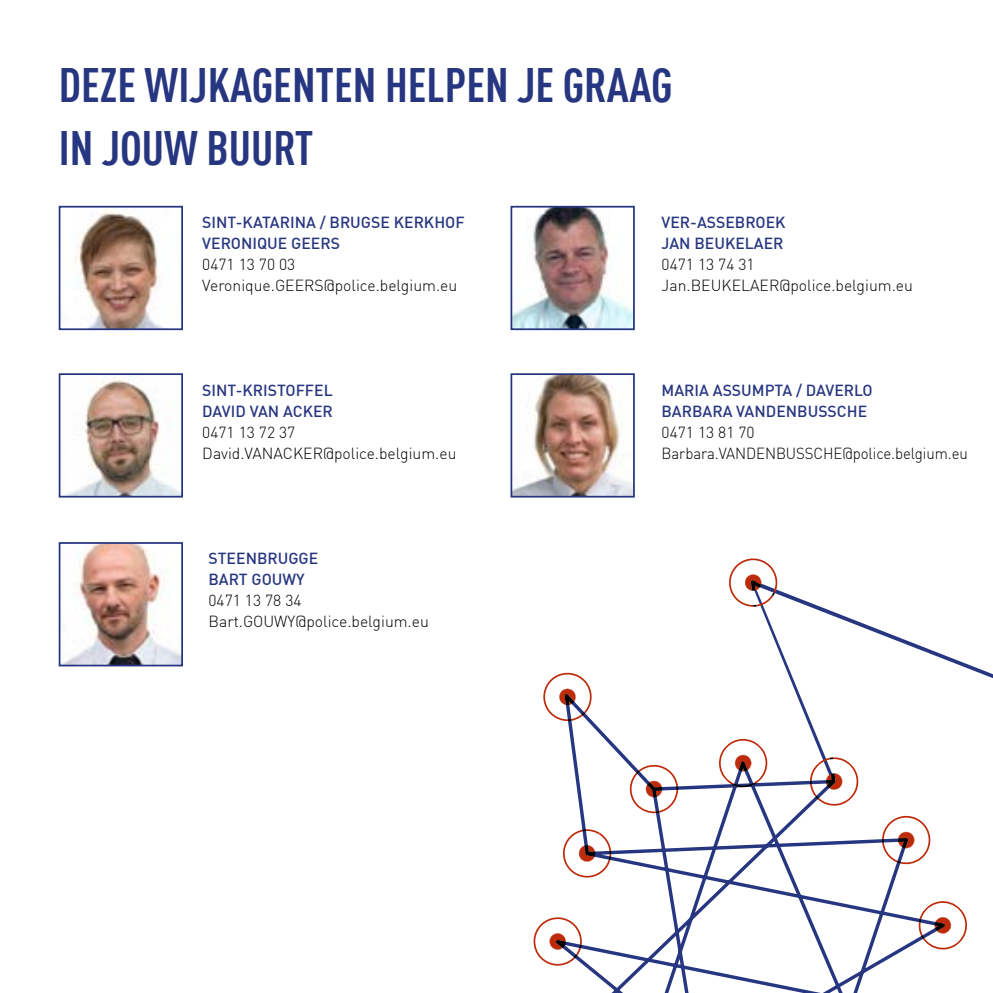
<style>
.page{position:relative;width:993px;height:993px;background:#fff}
.page>*{position:absolute;margin:0;border:0;box-sizing:border-box;transform-origin:0 0}
.t1{font:700 condensed 47.25px/63px "DIN Offc Pro";color:#273680}
.t2{font:300 15.75px/21px "DIN Offc Pro";color:#000}
.t3{font:500 15.75px/21px "DIN Offc Pro";color:#273680}
</style>
<div class="page">
<svg style="left:552px;top:784px;width:366px;height:208px"></svg>
<svg style="left:750px;top:590px;width:242px;height:194px"></svg>
<svg style="left:533px;top:916px;width:49px;height:49px"></svg>
<svg style="left:543px;top:672px;width:135px;height:207px"></svg>
<svg style="left:718px;top:738px;width:49px;height:49px"></svg>
<svg style="left:809px;top:757px;width:51px;height:50px"></svg>
<svg style="left:881px;top:813px;width:50px;height:51px"></svg>
<svg style="left:918px;top:901px;width:49px;height:49px"></svg>
<svg style="left:729px;top:558px;width:49px;height:48px"></svg>
<img style="left:513px;top:376px;width:118px;height:118px">
<div style="left:510px;top:373px;width:124px;height:124px;border:2px solid #273680"></div>
<img style="left:75px;top:211px;width:87px;height:116px">
<div style="left:59px;top:206px;width:124px;height:124px;border:2px solid #273680"></div>
<img style="left:67px;top:376px;width:113px;height:118px">
<div style="left:59px;top:373px;width:124px;height:124px;border:2px solid #273680"></div>
<img style="left:64px;top:545px;width:116px;height:118px">
<div style="left:59px;top:542px;width:124px;height:124px;border:2px solid #273680"></div>
<img style="left:513px;top:209px;width:118px;height:118px">
<div style="left:510px;top:206px;width:124px;height:124px;border:2px solid #273680"></div>
<h1 class="t1" style="left:59px;top:48px;width:615px">DEZE WIJKAGENTEN HELPEN JE GRAAG<br>IN JOUW BUURT</h1>
<p class="t3" style="left:202px;top:209px;width:264px">SINT-KATARINA / BRUGSE KERKHOF<br>VERONIQUE GEERS</p>
<p class="t2" style="left:202px;top:252px;width:256px">0471 13 70 03<br>Veronique.GEERS@police.belgium.eu</p>
<p class="t3" style="left:202px;top:377px;width:132px">SINT-KRISTOFFEL<br>DAVID VAN ACKER</p>
<p class="t2" style="left:202px;top:420px;width:255px">0471 13 72 37<br>David.VANACKER@police.belgium.eu</p>
<p class="t3" style="left:208px;top:545px;width:111px">STEENBRUGGE<br>BART GOUWY</p>
<p class="t2" style="left:208px;top:588px;width:222px">0471 13 78 34<br>Bart.GOUWY@police.belgium.eu</p>
<p class="t3" style="left:661px;top:209px;width:125px">VER-ASSEBROEK<br>JAN BEUKELAER</p>
<p class="t2" style="left:661px;top:252px;width:253px">0471 13 74 31<br>Jan.BEUKELAER@police.belgium.eu</p>
<p class="t3" style="left:661px;top:377px;width:213px">MARIA ASSUMPTA / DAVERLO<br>BARBARA VANDENBUSSCHE</p>
<p class="t2" style="left:661px;top:420px;width:308px">0471 13 81 70<br>Barbara.VANDENBUSSCHE@police.belgium.eu</p>
</div>
